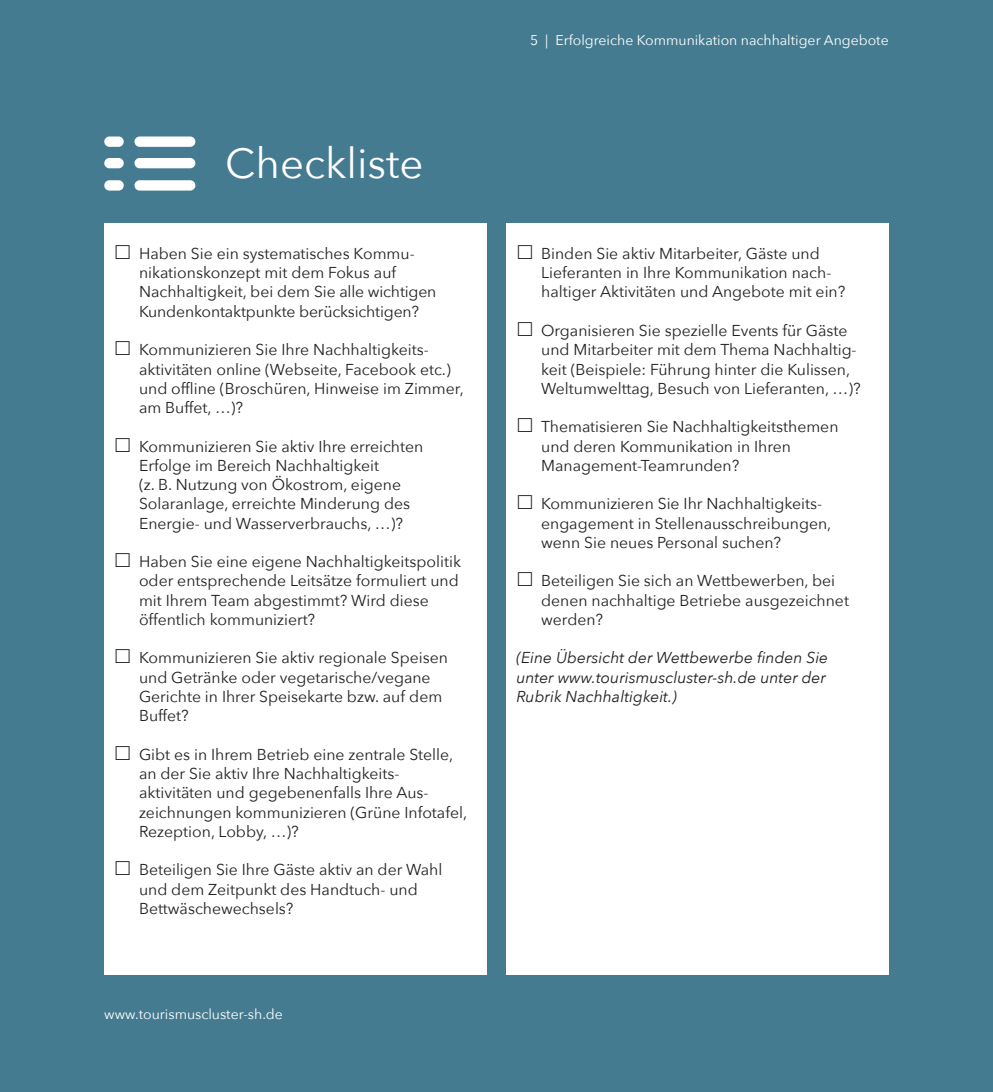
<style>
.page{position:relative;width:993px;height:1092px;background:#fff}
.page>*{position:absolute;margin:0;border:0;box-sizing:border-box;transform-origin:0 0}
.t1{font:42px "Avenir Next";color:#fff}
.t2{font:15.75px/19.2px "Avenir Next";color:#231f20}
.t3{font:italic 15.75px/19.2px "Avenir Next";color:#231f20}
.t4{font:14px "Avenir Next";color:#fff}
</style>
<div class="page">
<div style="left:0;top:0;width:992px;height:1091px;background:#447b90"></div>
<div style="left:104px;top:136px;width:20px;height:11px;background:#fff;border-radius:5px"></div>
<div style="left:134px;top:136px;width:61px;height:11px;background:#fff;border-radius:5px"></div>
<div style="left:104px;top:158px;width:20px;height:10px;background:#fff;border-radius:5px"></div>
<div style="left:134px;top:158px;width:61px;height:10px;background:#fff;border-radius:5px"></div>
<div style="left:104px;top:180px;width:20px;height:10px;background:#fff;border-radius:5px"></div>
<div style="left:134px;top:180px;width:61px;height:10px;background:#fff;border-radius:5px"></div>
<div style="left:104px;top:223px;width:382px;height:752px;background:#fff"></div>
<div style="left:506px;top:223px;width:382px;height:752px;background:#fff"></div>
<h1 class="t1" style="left:225px;top:128px;width:200px">Checkliste</h1>
<p class="t2" style="left:139px;top:243px;width:299px">Haben Sie ein systematisches Kommu&shy;nikationskonzept mit dem Fokus auf Nachhaltigkeit, bei dem Sie alle wichtigen Kundenkontaktpunkte berücksichtigen?</p>
<p class="t2" style="left:139px;top:339px;width:326px">Kommunizieren Sie Ihre Nachhaltigkeits&shy;aktivitäten online (Webseite, Facebook etc.) und offline (Broschüren, Hinweise im Zimmer, am Buffet, …)?</p>
<p class="t2" style="left:139px;top:436px;width:286px">Kommunizieren Sie aktiv Ihre erreichten Erfolge im Bereich Nachhaltigkeit<br>(z. B. Nutzung von Ökostrom, eigene Solaranlage, erreichte Minderung des Energie- und Wasserverbrauchs, …)?</p>
<p class="t2" style="left:139px;top:551px;width:323px">Haben Sie eine eigene Nachhaltigkeitspolitik oder entsprechende Leitsätze formuliert und mit Ihrem Team abgestimmt? Wird diese öffentlich kommuniziert?</p>
<p class="t2" style="left:139px;top:647px;width:310px">Kommunizieren Sie aktiv regionale Speisen und Getränke oder vegetarische/vegane Gerichte in Ihrer Speisekarte bzw. auf dem Buffet?</p>
<p class="t2" style="left:139px;top:744px;width:329px">Gibt es in Ihrem Betrieb eine zentrale Stelle, an der Sie aktiv Ihre Nachhaltigkeits&shy;aktivitäten und gegebenenfalls Ihre Aus&shy;zeichnungen kommunizieren (Grüne Infotafel, Rezeption, Lobby, …)?</p>
<p class="t2" style="left:139px;top:859px;width:305px">Beteiligen Sie Ihre Gäste aktiv an der Wahl und dem Zeitpunkt des Handtuch- und<br>Bettwäschewechsels?</p>
<p class="t4" style="left:104px;top:1002px;width:180px">www.tourismuscluster-sh.de</p>
<p class="t4" style="left:530px;top:29px;width:360px">5 | Erfolgreiche Kommunikation nachhaltiger Angebote</p>
<p class="t2" style="left:541px;top:243px;width:305px">Binden Sie aktiv Mitarbeiter, Gäste und<br>Lieferanten in Ihre Kommunikation nach&shy;haltiger Aktivitäten und Angebote mit ein?</p>
<p class="t2" style="left:541px;top:320px;width:321px">Organisieren Sie spezielle Events für Gäste und Mitarbeiter mit dem Thema Nachhaltig&shy;keit (Beispiele: Führung hinter die Kulissen, Weltumwelttag, Besuch von Lieferanten, …)?</p>
<p class="t2" style="left:541px;top:416px;width:299px">Thematisieren Sie Nachhaltigkeitsthemen und deren Kommunikation in Ihren<br>Management-Teamrunden?</p>
<p class="t2" style="left:541px;top:493px;width:291px">Kommunizieren Sie Ihr Nachhaltigkeits&shy;engagement in Stellenausschreibungen, wenn Sie neues Personal suchen?</p>
<p class="t2" style="left:541px;top:570px;width:309px">Beteiligen Sie sich an Wettbewerben, bei denen nachhaltige Betriebe ausgezeichnet werden?</p>
<p class="t3" style="left:516px;top:647px;width:313px">(Eine Übersicht der Wettbewerbe finden Sie unter www.tourismuscluster-sh.de unter der<br>Rubrik Nachhaltigkeit.)</p>
</div>
